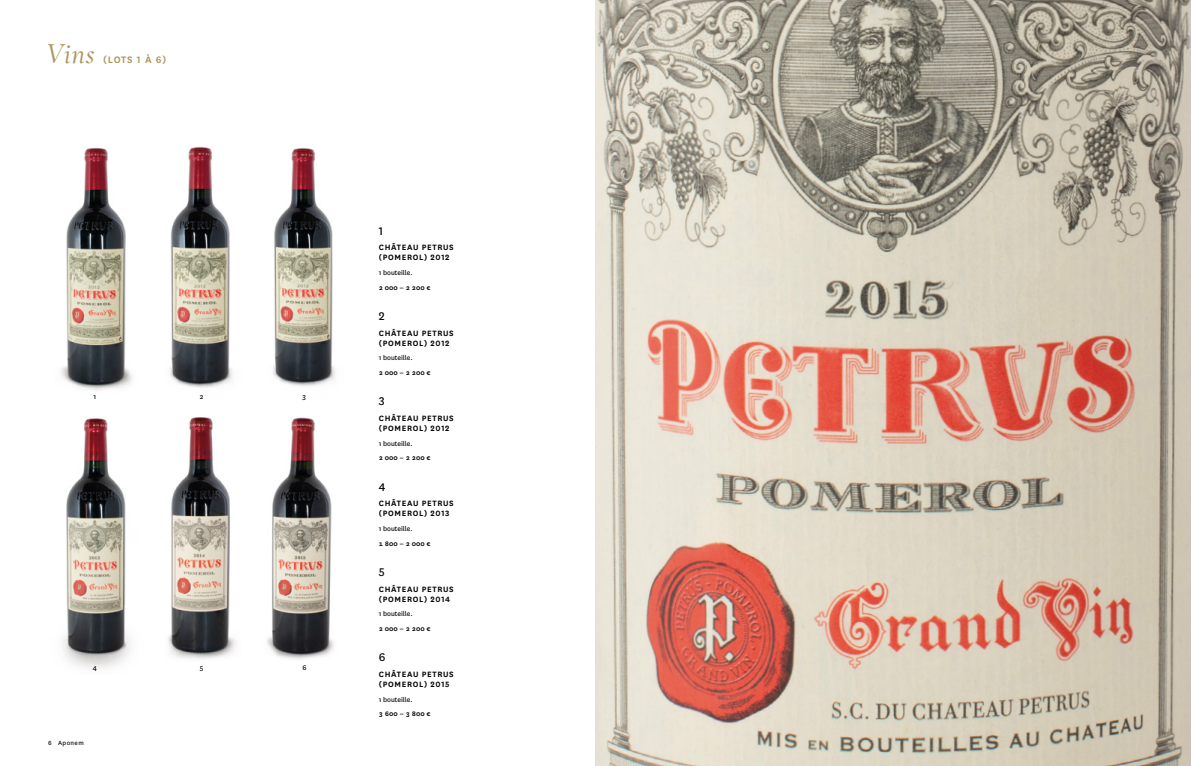
<style>
.page{position:relative;width:1191px;height:766px;background:#fff}
.page>*{position:absolute;margin:0;border:0;box-sizing:border-box;transform-origin:0 0}
.t1{font:italic 500 29px "Cormorant Garamond";color:#ad9860}
.t2{font:13px "National";color:#000}
.t3{font:600 11px "National";color:#ad9860}
.t4{font:600 9px/10px "National";letter-spacing:.075em;color:#000}
.t5{font:8px "National";color:#000}
.t6{font:7.6px "National";color:#000}
.t7{font:600 7.6px "National";color:#000}
.t8{font:7px "National";letter-spacing:.06em;color:#000}
</style>
<div class="page">
<img style="left:596px;top:0;width:595px;height:765px">
<img style="left:267px;top:417px;width:67px;height:243px">
<img style="left:168px;top:417px;width:68px;height:242px">
<img style="left:63px;top:418px;width:68px;height:251px">
<img style="left:61px;top:147px;width:71px;height:244px">
<img style="left:170px;top:147px;width:63px;height:241px">
<img style="left:273px;top:148px;width:63px;height:239px">
<h1 class="t1" style="left:46px;top:37px;width:50px">Vins</h1>
<p class="t3" style="left:103px;top:52px;width:64px">(LOTS 1 À 6)</p>
<p class="t5" style="left:94px;top:391px;width:4px">1</p>
<p class="t5" style="left:200px;top:391px;width:5px">2</p>
<p class="t5" style="left:93px;top:661px;width:6px">4</p>
<p class="t8" style="left:48px;top:737px;width:37px">6 Aponem</p>
<p class="t5" style="left:200px;top:661px;width:5px">5</p>
<p class="t5" style="left:302px;top:391px;width:5px">3</p>
<p class="t5" style="left:302px;top:661px;width:6px">6</p>
<h2 class="t2" style="left:379px;top:222px;width:6px">1</h2>
<p class="t4" style="left:379px;top:242px;width:76px">CHÂTEAU PETRUS (POMEROL) 2012</p>
<p class="t6" style="left:379px;top:267px;width:35px">1 bouteille.</p>
<p class="t7" style="left:379px;top:282px;width:53px">2 000 ‒ 2 200 €</p>
<h2 class="t2" style="left:379px;top:307px;width:7px">2</h2>
<p class="t4" style="left:379px;top:327px;width:76px">CHÂTEAU PETRUS (POMEROL) 2012</p>
<p class="t6" style="left:379px;top:353px;width:35px">1 bouteille.</p>
<p class="t7" style="left:379px;top:367px;width:53px">2 000 ‒ 2 200 €</p>
<h2 class="t2" style="left:379px;top:392px;width:7px">3</h2>
<p class="t4" style="left:379px;top:412px;width:76px">CHÂTEAU PETRUS (POMEROL) 2012</p>
<p class="t6" style="left:379px;top:438px;width:35px">1 bouteille.</p>
<p class="t7" style="left:379px;top:452px;width:53px">2 000 ‒ 2 200 €</p>
<h2 class="t2" style="left:379px;top:478px;width:8px">4</h2>
<p class="t4" style="left:379px;top:498px;width:76px">CHÂTEAU PETRUS (POMEROL) 2013</p>
<p class="t6" style="left:379px;top:523px;width:35px">1 bouteille.</p>
<p class="t7" style="left:379px;top:538px;width:53px">1 800 ‒ 2 000 €</p>
<h2 class="t2" style="left:379px;top:563px;width:7px">5</h2>
<p class="t4" style="left:379px;top:583px;width:76px">CHÂTEAU PETRUS (POMEROL) 2014</p>
<p class="t6" style="left:379px;top:608px;width:35px">1 bouteille.</p>
<p class="t7" style="left:379px;top:623px;width:53px">2 000 ‒ 2 200 €</p>
<h2 class="t2" style="left:379px;top:648px;width:8px">6</h2>
<p class="t4" style="left:379px;top:668px;width:76px">CHÂTEAU PETRUS (POMEROL) 2015</p>
<p class="t6" style="left:379px;top:694px;width:35px">1 bouteille.</p>
<p class="t7" style="left:379px;top:708px;width:53px">3 600 ‒ 3 800 €</p>
</div>
